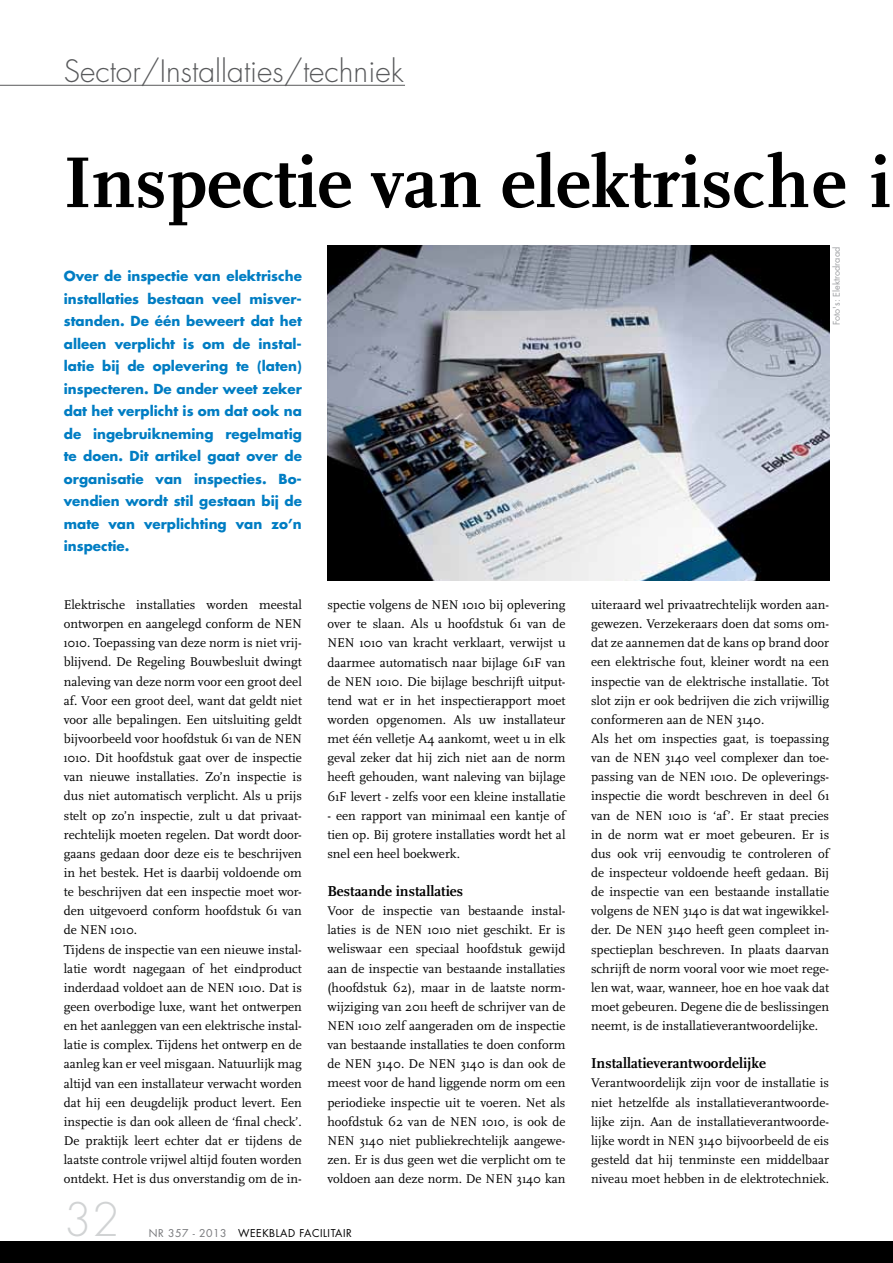
<style>
.page{position:relative;width:893px;height:1263px;background:#fff}
.page>*{position:absolute;margin:0;border:0;box-sizing:border-box;transform-origin:0 0}
.t1{font:700 75px "Scala OT";color:#000}
.t2{font:300 45px "Futura Std";color:#d1d3d4}
.t3{font:300 30px "Futura Std";color:#58595b}
.t4{font:700 15px "Scala OT";color:#000}
.t5{font:700 13.5px/22.5px "Futura Std";color:#007dc3;text-align:justify}
.t6{font:13.2px/19.2px "Scala OT";color:#000;text-align:justify}
.t7{font:10.5px "Futura Std";letter-spacing:.05em;color:#000}
.t8{font:9px "Futura Std";color:#9d9fa2}
.s1{color:#77787b}
</style>
<div class="page">
<div style="left:0;top:1242px;width:893px;height:21px;background:#000"></div>
<hr style="left:0;top:85px;width:405px;height:1px;background:#58595b">
<img style="left:327px;top:246px;width:502px;height:334px">
<h3 class="t3" style="left:64px;top:53px;width:341px">Sector/Installaties/techniek</h3>
<h1 class="t1" style="left:64px;top:140px;width:829px">Inspectie van elektrische i</h1>
<p class="t8" style="left:831px;top:325px;width:80px;rotate:-90deg">Foto's: Elektrodraad</p>
<p class="t5" style="left:64px;top:265px;width:240px">Over de inspectie van elektrische installaties bestaan veel misver&shy;standen. De één beweert dat het alleen verplicht is om de instal&shy;latie bij de oplevering te (laten) inspecteren. De ander weet zeker dat het verplicht is om dat ook na de ingebruikneming regelmatig te doen. Dit artikel gaat over de organisatie van inspecties. Bo&shy;vendien wordt stil gestaan bij de mate van verplichting van zo’n inspectie.</p>
<p class="t6" style="left:64px;top:595px;width:240px;text-align:left">Elektrische installaties worden meestal ontworpen en aangelegd conform de NEN 1010. Toepassing van deze norm is niet vrij&shy;blijvend. De Regeling Bouwbesluit dwingt naleving van deze norm voor een groot deel af. Voor een groot deel, want dat geldt niet voor alle bepalingen. Een uitsluiting geldt bijvoorbeeld voor hoofdstuk 61 van de NEN 1010. Dit hoofdstuk gaat over de inspectie van nieuwe installaties. Zo’n inspectie is dus niet automatisch verplicht. Als u prijs stelt op zo’n inspectie, zult u dat privaat&shy;rechtelijk moeten regelen. Dat wordt door&shy;gaans gedaan door deze eis te beschrijven in het bestek. Het is daarbij voldoende om te beschrijven dat een inspectie moet wor&shy;den uitgevoerd conform hoofdstuk 61 van de NEN 1010.<br>Tijdens de inspectie van een nieuwe instal&shy;latie wordt nagegaan of het eindproduct inderdaad voldoet aan de NEN 1010. Dat is geen overbodige luxe, want het ontwerpen en het aanleggen van een elektrische instal&shy;latie is complex. Tijdens het ontwerp en de aanleg kan er veel misgaan. Natuurlijk mag altijd van een installateur verwacht worden dat hij een deugdelijk product levert. Een inspectie is dan ook alleen de ‘final check’.<br>De praktijk leert echter dat er tijdens de laatste controle vrijwel altijd fouten worden ontdekt. Het is dus onverstandig om de in-</p>
<p class="t6" style="left:327px;top:595px;width:240px">spectie volgens de NEN 1010 bij oplevering over te slaan. Als u hoofdstuk 61 van de NEN 1010 van kracht verklaart, verwijst u daarmee automatisch naar bijlage 61F van de NEN 1010. Die bijlage beschrijft uitput&shy;tend wat er in het inspectierapport moet worden opgenomen. Als uw installateur met één velletje A4 aankomt, weet u in elk geval zeker dat hij zich niet aan de norm heeft gehouden, want naleving van bijlage 61F levert - zelfs voor een kleine installatie</p>
<p class="t6" style="left:327px;top:806px;width:240px">- een rapport van minimaal een kantje of tien op. Bij grotere installaties wordt het al snel een heel boekwerk.</p>
<p class="t4" style="left:327px;top:883px;width:137px">Bestaande installaties</p>
<p class="t6" style="left:327px;top:901px;width:240px">Voor de inspectie van bestaande instal&shy;laties is de NEN 1010 niet geschikt. Er is weliswaar een speciaal hoofdstuk gewijd aan de inspectie van bestaande installaties (hoofdstuk 62), maar in de laatste norm&shy;wijziging van 2011 heeft de schrijver van de NEN 1010 zelf aangeraden om de inspectie van bestaande installaties te doen conform de NEN 3140. De NEN 3140 is dan ook de meest voor de hand liggende norm om een periodieke inspectie uit te voeren. Net als hoofdstuk 62 van de NEN 1010, is ook de NEN 3140 niet publiekrechtelijk aangewe&shy;zen. Er is dus geen wet die verplicht om te voldoen aan deze norm. De NEN 3140 kan</p>
<h2 class="t2" style="left:64px;top:1192px;width:57px">32</h2>
<p class="t7" style="left:149px;top:1226px;width:205px"><span class="s1">NR 357 - 2013</span> WEEKBLAD FACILITAIR</p>
<p class="t6" style="left:591px;top:595px;width:240px;text-align:left">uiteraard wel privaatrechtelijk worden aan&shy;gewezen. Verzekeraars doen dat soms om&shy;dat ze aannemen dat de kans op brand door een elektrische fout, kleiner wordt na een inspectie van de elektrische installatie. Tot slot zijn er ook bedrijven die zich vrijwillig conformeren aan de NEN 3140.<br>Als het om inspecties gaat, is toepassing van de NEN 3140 veel complexer dan toe&shy;passing van de NEN 1010. De opleverings&shy;inspectie die wordt beschreven in deel 61 van de NEN 1010 is ‘af’. Er staat precies in de norm wat er moet gebeuren. Er is dus ook vrij eenvoudig te controleren of de inspecteur voldoende heeft gedaan. Bij de inspectie van een bestaande installatie volgens de NEN 3140 is dat wat ingewikkel&shy;der. De NEN 3140 heeft geen compleet in&shy;spectieplan beschreven. In plaats daarvan schrijft de norm vooral voor wie moet rege&shy;len wat, waar, wanneer, hoe en hoe vaak dat moet gebeuren. Degene die de beslissingen neemt, is de installatieverantwoordelijke.</p>
<p class="t4" style="left:591px;top:1055px;width:176px">Installatieverantwoordelijke</p>
<p class="t6" style="left:591px;top:1074px;width:240px">Verantwoordelijk zijn voor de installatie is niet hetzelfde als installatieverantwoorde&shy;lijke zijn. Aan de installatieverantwoorde&shy;lijke wordt in NEN 3140 bijvoorbeeld de eis gesteld dat hij tenminste een middelbaar niveau moet hebben in de elektrotechniek.</p>
</div>
